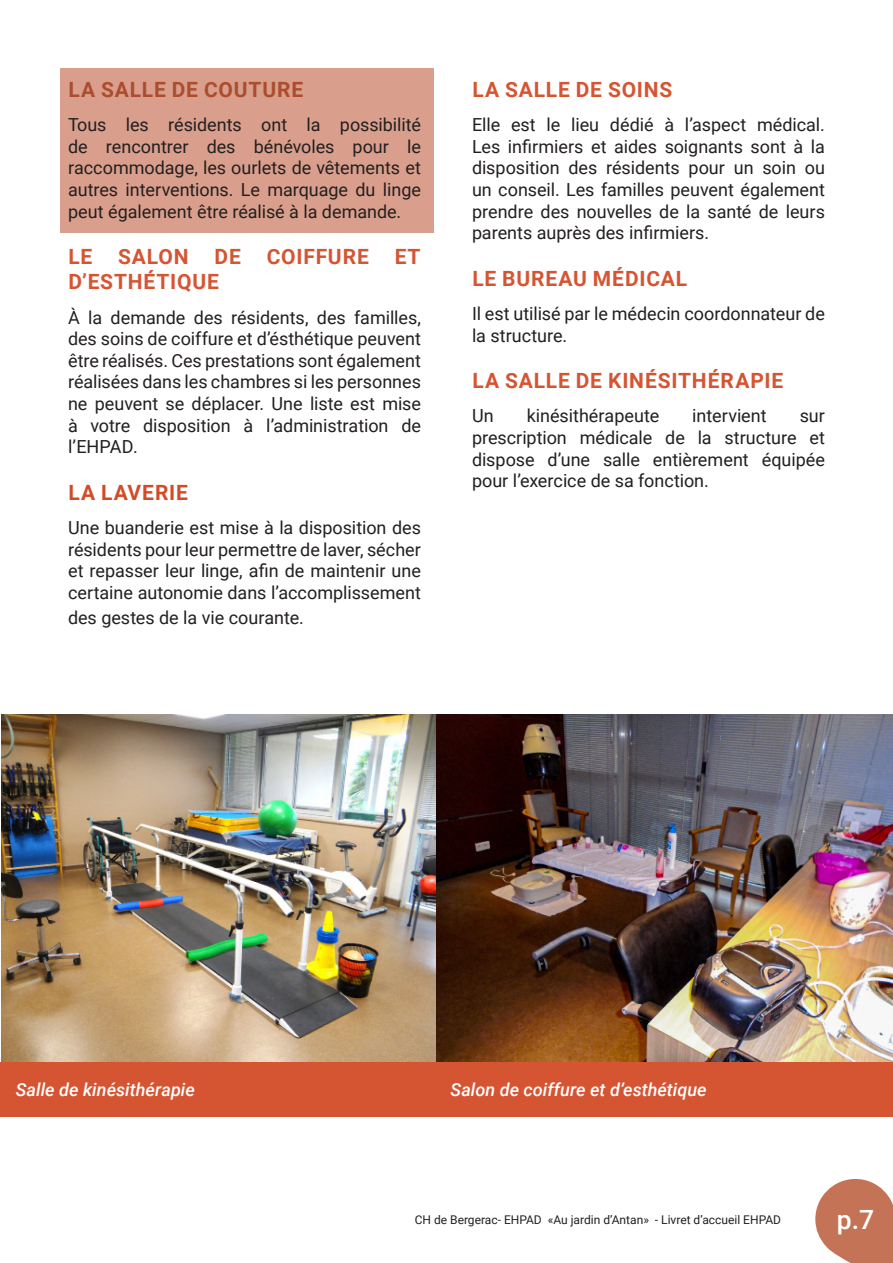
<style>
.page{position:relative;width:893px;height:1263px;background:#fff}
.page>*{position:absolute;margin:0;border:0;box-sizing:border-box;transform-origin:0 0}
.t1{font:500 26.55px "Roboto";color:#fff}
.t2{font:700 21px/25.2px "Roboto";letter-spacing:.04em;color:#d55533}
.t3{font:700 21px "Roboto";letter-spacing:.04em;color:#ab4d2e}
.t4{font:700 21px "Roboto";letter-spacing:.045em;color:#d34b27}
.t5{font:18px/21.6px "Roboto";color:#231f20;text-align:justify}
.t6{font:italic 500 18px "Roboto";color:#fff}
.t7{font:12px "Roboto";color:#231f20}
</style>
<div class="page">
<svg style="left:815px;top:1179px;width:78px;height:84px"></svg>
<div style="left:60px;top:68px;width:374px;height:164px;background:#d99f8c"></div>
<img style="left:1px;top:715px;width:436px;height:347px">
<div style="left:0;top:1062px;width:893px;height:54px;background:#d55533"></div>
<img style="left:437px;top:715px;width:456px;height:347px">
<p class="t3" style="left:68px;top:75px;width:236px">LA SALLE DE COUTURE</p>
<p class="t5" style="left:68px;top:113px;width:354px">Tous les résidents ont la possibilité de rencontrer des bénévoles pour le raccommodage, les ourlets de vêtements et autres interventions. Le marquage du linge peut également être réalisé à la demande.</p>
<p class="t2" style="left:68px;top:243px;width:354px">LE SALON DE COIFFURE ET<br>D’ESTHÉTIQUE</p>
<p class="t5" style="left:68px;top:306px;width:354px">À la demande des résidents, des familles, des soins de coiffure et d’ésthétique peuvent être réalisés. Ces prestations sont également réalisées dans les chambres si les personnes ne peuvent se déplacer. Une liste est mise à votre disposition à l’administration de l’EHPAD.</p>
<p class="t4" style="left:68px;top:477px;width:121px">LA LAVERIE</p>
<p class="t5" style="left:68px;top:516px;width:354px">Une buanderie est mise à la disposition des résidents pour leur permettre de laver, sécher et repasser leur linge, afin de maintenir une certaine autonomie dans l’accomplissement</p>
<p class="t5" style="left:68px;top:606px;width:237px">des gestes de la vie courante.</p>
<p class="t2" style="left:472px;top:76px;width:202px">LA SALLE DE SOINS</p>
<p class="t5" style="left:472px;top:113px;width:354px">Elle est le lieu dédié à l’aspect médical.<br>Les infirmiers et aides soignants sont à la disposition des résidents pour un soin ou un conseil. Les familles peuvent également prendre des nouvelles de la santé de leurs parents auprès des infirmiers.</p>
<p class="t2" style="left:472px;top:265px;width:216px">LE BUREAU MÉDICAL</p>
<p class="t5" style="left:472px;top:302px;width:354px">Il est utilisé par le médecin coordonnateur de la structure.</p>
<p class="t2" style="left:472px;top:367px;width:312px">LA SALLE DE KINÉSITHÉRAPIE</p>
<p class="t5" style="left:472px;top:404px;width:23px">Un</p>
<p class="t5" style="left:527px;top:404px;width:134px">kinésithérapeute</p>
<p class="t5" style="left:692px;top:404px;width:76px">intervient</p>
<p class="t5" style="left:472px;top:404px;width:354px;text-indent:328px">sur prescription médicale de la structure et dispose d’une salle entièrement équipée pour l’exercice de sa fonction.</p>
<p class="t6" style="left:16px;top:1077px;width:180px">Salle de kinésithérapie</p>
<p class="t6" style="left:451px;top:1077px;width:258px">Salon de coiffure et d’esthétique</p>
<p class="t7" style="left:415px;top:1211px;width:368px">CH de Bergerac- EHPAD «Au jardin d’Antan» - Livret d’accueil EHPAD</p>
<h1 class="t1" style="left:837px;top:1201px;width:39px">p.7</h1>
</div>
